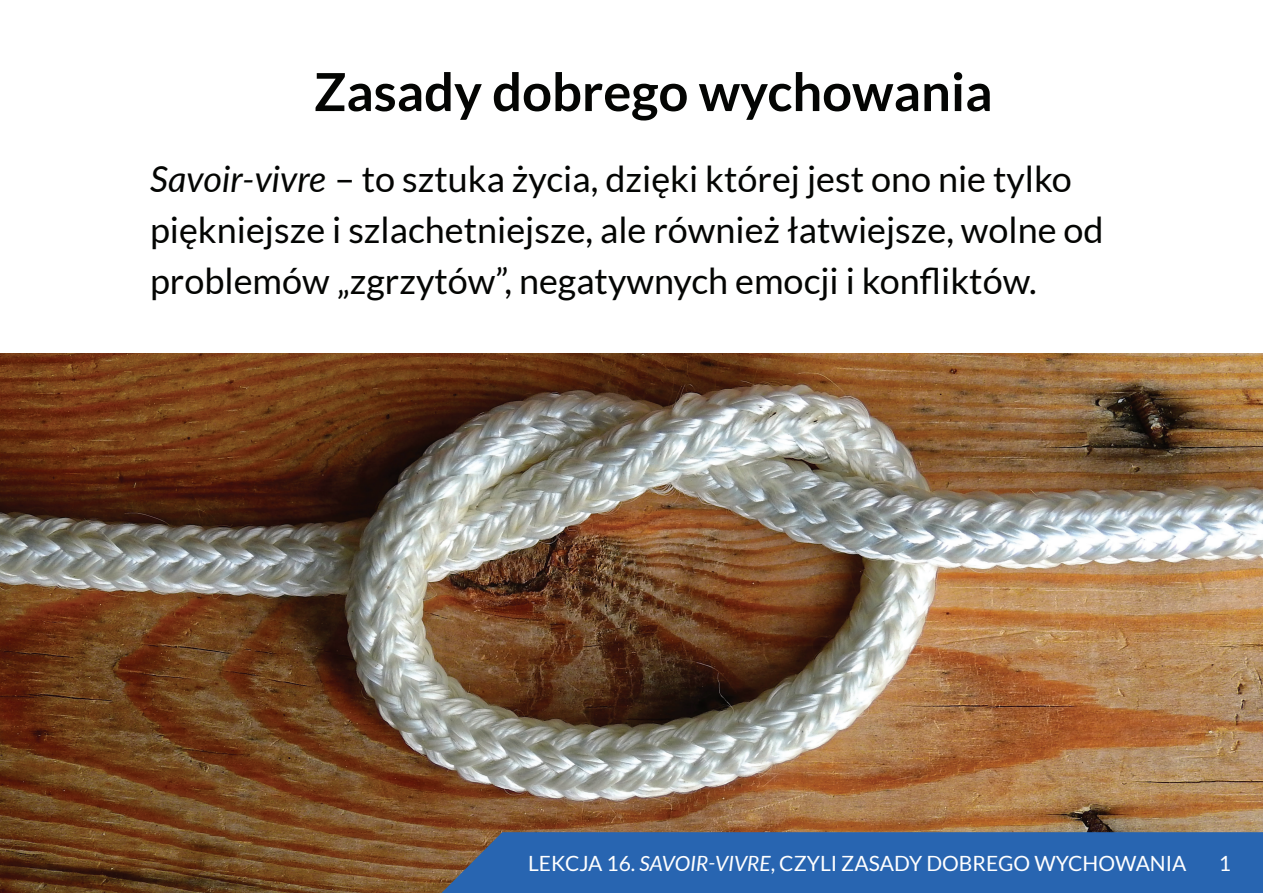
<style>
.page{position:relative;width:1263px;height:893px;background:#fff}
.page>*{position:absolute;margin:0;border:0;box-sizing:border-box;transform-origin:0 0}
.t1{font:700 52.5px "Lato";color:#040503}
.t2{font:36px/51px "Lato";color:#040503}
.t3{font:21px "Lato";color:#fff}
.s1{font-style:italic}
</style>
<div class="page">
<img style="left:0;top:354px;width:1263px;height:539px">
<div style="left:441px;top:832px;width:822px;height:61px;background:#2865b1"></div>
<h1 class="t1" style="left:314px;top:62px;width:680px">Zasady dobrego wychowania</h1>
<p class="t2" style="left:150px;top:153px;width:955px"><span class="s1">Savoir-vivre</span> – to sztuka życia, dzięki której jest ono nie tylko piękniejsze i szlachetniejsze, ale również łatwiejsze, wolne od problemów „zgrzytów”, negatywnych emocji i konfliktów.</p>
<p class="t3" style="left:528px;top:852px;width:660px">Lekcja 16. <span class="s1">Savoir-vivre</span>, czyli zasady dobrego wychowania</p>
<p class="t3" style="left:1219px;top:852px;width:14px">1</p>
</div>
